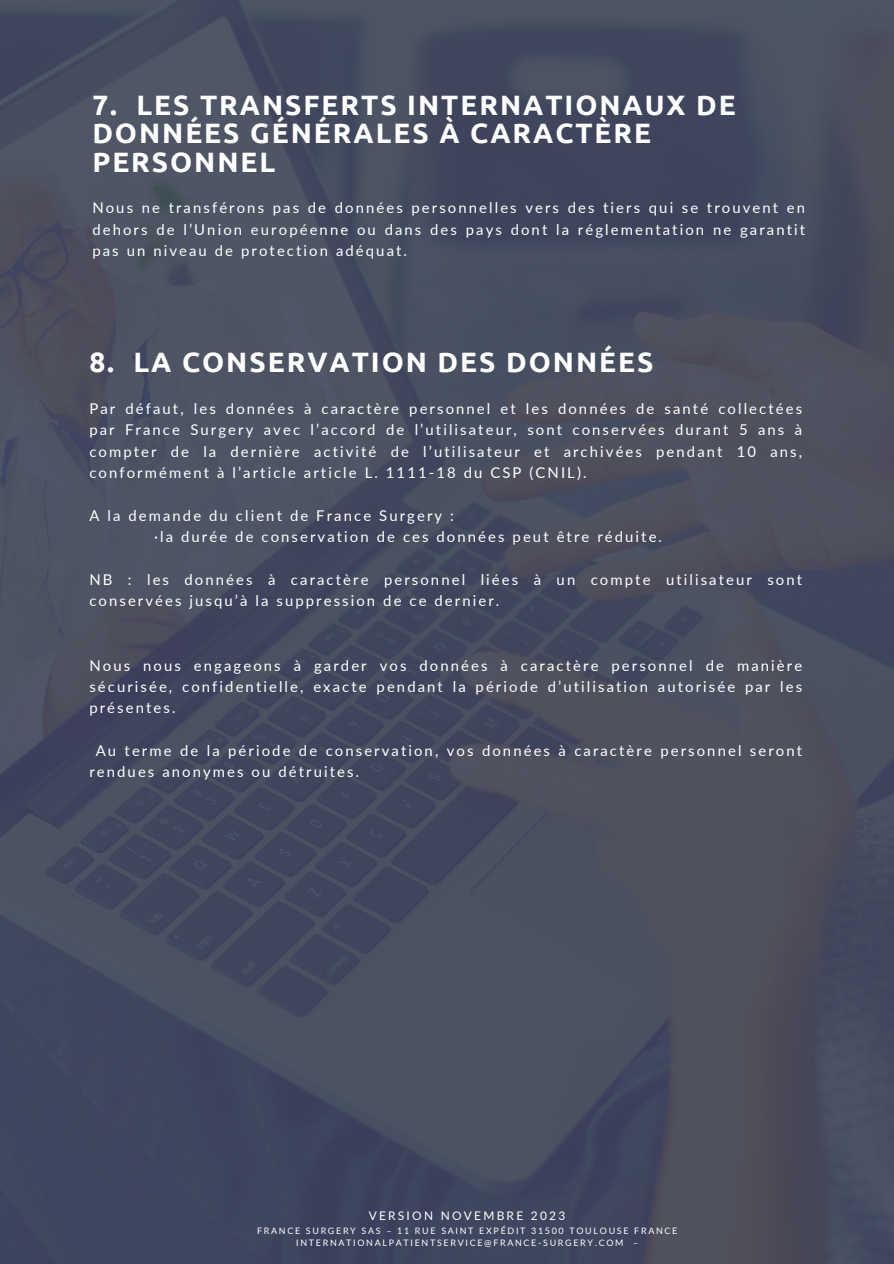
<style>
.page{position:relative;width:894px;height:1264px;background:#fff}
.page>*{position:absolute;margin:0;border:0;box-sizing:border-box;transform-origin:0 0}
.t1{font:700 28.05px/28.2px "Ubuntu";letter-spacing:.07em;color:#fff}
.t2{font:14.85px/21.3px "Lato";letter-spacing:.14em;color:#fff;text-align:justify}
.t3{font:11.85px "Lato";letter-spacing:.19em;color:#fff}
.t4{font:8.85px/11.9px "Lato";letter-spacing:.19em;color:#fff;text-align:center}
</style>
<div class="page">
<img style="left:0;top:0;width:893px;height:1263px">
<h1 class="t1" style="left:92px;top:91px;width:644px">7. LES TRANSFERTS INTERNATIONAUX DE<br>DONNÉES GÉNÉRALES À CARACTÈRE<br>PERSONNEL</h1>
<p class="t2" style="left:92px;top:197px;width:714px">Nous ne transférons pas de données personnelles vers des tiers qui se trouvent en dehors de l’Union européenne ou dans des pays dont la réglementation ne garantit pas un niveau de protection adéquat.</p>
<h1 class="t1" style="left:89px;top:347px;width:565px">8. LA CONSERVATION DES DONNÉES</h1>
<p class="t2" style="left:89px;top:397px;width:714px">Par défaut, les données à caractère personnel et les données de santé collectées par France Surgery avec l’accord de l’utilisateur, sont conservées durant 5 ans à compter de la dernière activité de l’utilisateur et archivées pendant 10 ans, conformément à l’article article L. 1111-18 du CSP (CNIL).</p>
<p class="t2" style="left:154px;top:504px;width:509px;text-indent:-65px">A la demande du client de France Surgery :<br>·la durée de conservation de ces données peut être réduite.</p>
<p class="t2" style="left:89px;top:568px;width:714px">NB : les données à caractère personnel liées à un compte utilisateur sont conservées jusqu’à la suppression de ce dernier.</p>
<p class="t2" style="left:89px;top:654px;width:714px">Nous nous engageons à garder vos données à caractère personnel de manière sécurisée, confidentielle, exacte pendant la période d’utilisation autorisée par les présentes.</p>
<p class="t2" style="left:89px;top:739px;width:714px;text-indent:6px">Au terme de la période de conservation, vos données à caractère personnel seront rendues anonymes ou détruites.</p>
<p class="t3" style="left:368px;top:1208px;width:198px">VERSION NOVEMBRE 2023</p>
<p class="t4" style="left:257px;top:1224px;width:421px">FRANCE SURGERY SAS – 11 RUE SAINT EXPÉDIT 31500 TOULOUSE FRANCE<br>INTERNATIONALPATIENTSERVICE@FRANCE-SURGERY.COM –</p>
</div>
